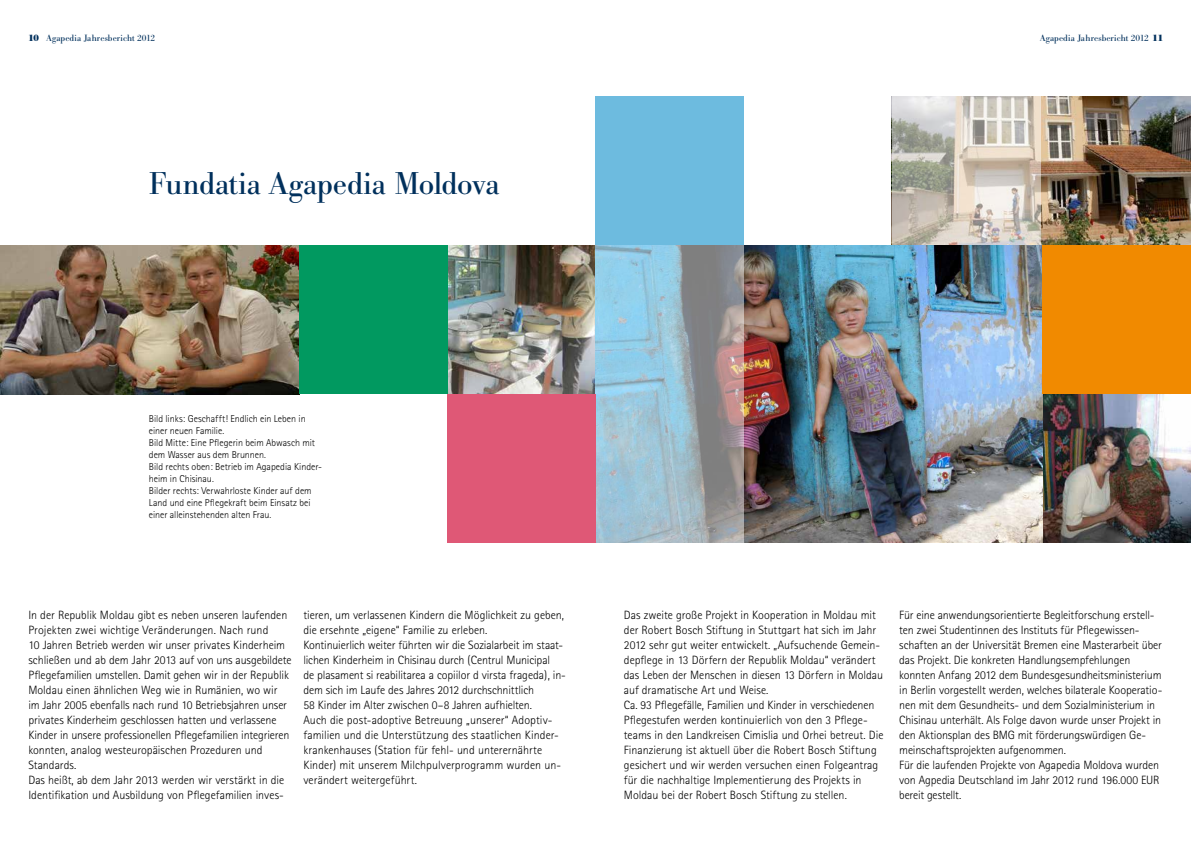
<style>
.page{position:relative;width:1191px;height:842px;background:#fff}
.page>*{position:absolute;margin:0;border:0;box-sizing:border-box;transform-origin:0 0}
.t1{font:31.1px "B Bodoni";letter-spacing:-.01em;color:#00305c}
.t2{font:300 12px/15px "AT Rotis Sans Serif";letter-spacing:-.005em;color:#000}
.t3{font:300 10px/12px "AT Rotis Sans Serif";letter-spacing:-.005em;color:#000}
.t4{font:9px "B Bodoni";letter-spacing:.01em;color:#00305c}
.t5{font:700 9px "B Bodoni";color:#00305c}
.s1{font-weight:700}
</style>
<div class="page">
<img style="left:0;top:245px;width:299px;height:149px">
<img style="left:448px;top:245px;width:147px;height:149px">
<div style="left:299px;top:245px;width:149px;height:149px;background:#019960"></div>
<img style="left:891px;top:96px;width:300px;height:149px">
<img style="left:744px;top:245px;width:299px;height:298px">
<img style="left:1043px;top:394px;width:148px;height:149px">
<div style="left:1042px;top:245px;width:149px;height:149px;background:#f18a00"></div>
<svg style="left:595px;top:245px;width:149px;height:298px;background:#98b1bd"></svg>
<div style="left:595px;top:96px;width:149px;height:149px;background:#6dbbdf"></div>
<div style="left:447px;top:394px;width:149px;height:149px;background:#df5876"></div>
<svg style="left:892px;top:96px;width:149px;height:149px;background:#cbc5ba"></svg>
<p class="t5" style="left:28px;top:32px;width:12px">10</p>
<p class="t4" style="left:1040px;top:33px;width:125px">Agapedia Jahresbericht 2012 <span class="s1">11</span></p>
<p class="t4" style="left:46px;top:33px;width:110px">Agapedia Jahresbericht 2012</p>
<h1 class="t1" style="left:149px;top:166px;width:352px">Fundatia Agapedia Moldova</h1>
<p class="t3" style="left:149px;top:412px;width:175px">Bild links: Geschafft! Endlich ein Leben in einer neuen Familie.<br>Bild Mitte: Eine Pflegerin beim Abwasch mit dem Wasser aus dem Brunnen.<br>Bild rechts oben: Betrieb im Agapedia Kinder&shy;heim in Chisinau.<br>Bilder rechts: Verwahrloste Kinder auf dem Land und eine Pflegekraft beim Einsatz bei einer alleinstehenden alten Frau.</p>
<p class="t2" style="left:28px;top:608px;width:265px">In der Republik Moldau gibt es neben unseren laufenden Projekten zwei wichtige Veränderungen. Nach rund<br>10 Jahren Betrieb werden wir unser privates Kinderheim schließen und ab dem Jahr 2013 auf von uns ausgebildete Pflegefamilien umstellen. Damit gehen wir in der Republik Moldau einen ähnlichen Weg wie in Rumänien, wo wir im Jahr 2005 ebenfalls nach rund 10 Betriebsjahren unser privates Kinderheim geschlossen hatten und verlassene Kinder in unsere professionellen Pflegefamilien integrieren konnten, analog westeuropäischen Prozeduren und Standards.<br>Das heißt, ab dem Jahr 2013 werden wir verstärkt in die Identifikation und Ausbildung von Pflegefamilien inves-</p>
<p class="t2" style="left:303px;top:608px;width:264px">tieren, um verlassenen Kindern die Möglichkeit zu geben, die ersehnte „eigene“ Familie zu erleben.<br>Kontinuierlich weiter führten wir die Sozialarbeit im staat&shy;lichen Kinderheim in Chisinau durch (Centrul Municipal<br>de plasament si reabilitarea a copiilor d virsta frageda), in&shy;dem sich im Laufe des Jahres 2012 durchschnittlich<br>58 Kinder im Alter zwischen 0–8 Jahren aufhielten.<br>Auch die post-adoptive Betreuung „unserer“ Adoptiv&shy;familien und die Unterstützung des staatlichen Kinder&shy;krankenhauses (Station für fehl- und unterernährte Kinder) mit unserem Milchpulverprogramm wurden un&shy;verändert weitergeführt.</p>
<p class="t2" style="left:624px;top:608px;width:261px">Das zweite große Projekt in Kooperation in Moldau mit der Robert Bosch Stiftung in Stuttgart hat sich im Jahr 2012 sehr gut weiter entwickelt. „Aufsuchende Gemein&shy;depflege in 13 Dörfern der Republik Moldau“ verändert das Leben der Menschen in diesen 13 Dörfern in Moldau auf dramatische Art und Weise.<br>Ca. 93 Pflegefälle, Familien und Kinder in verschiedenen Pflegestufen werden kontinuierlich von den 3 Pflege&shy;teams in den Landkreisen Cimislia und Orhei betreut. Die Finanzierung ist aktuell über die Robert Bosch Stiftung gesichert und wir werden versuchen einen Folgeantrag für die nachhaltige Implementierung des Projekts in Moldau bei der Robert Bosch Stiftung zu stellen.</p>
<p class="t2" style="left:899px;top:608px;width:265px">Für eine anwendungsorientierte Begleitforschung erstell&shy;ten zwei Studentinnen des Instituts für Pflegewissen&shy;schaften an der Universität Bremen eine Masterarbeit über das Projekt. Die konkreten Handlungsempfehlungen konnten Anfang 2012 dem Bundesgesundheitsministerium in Berlin vorgestellt werden, welches bilaterale Kooperatio&shy;nen mit dem Gesundheits- und dem Sozialministerium in Chisinau unterhält. Als Folge davon wurde unser Projekt in den Aktionsplan des BMG mit förderungswürdigen Ge&shy;meinschaftsprojekten aufgenommen.<br>Für die laufenden Projekte von Agapedia Moldova wurden von Agpedia Deutschland im Jahr 2012 rund 196.000 EUR bereit gestellt.</p>
</div>
